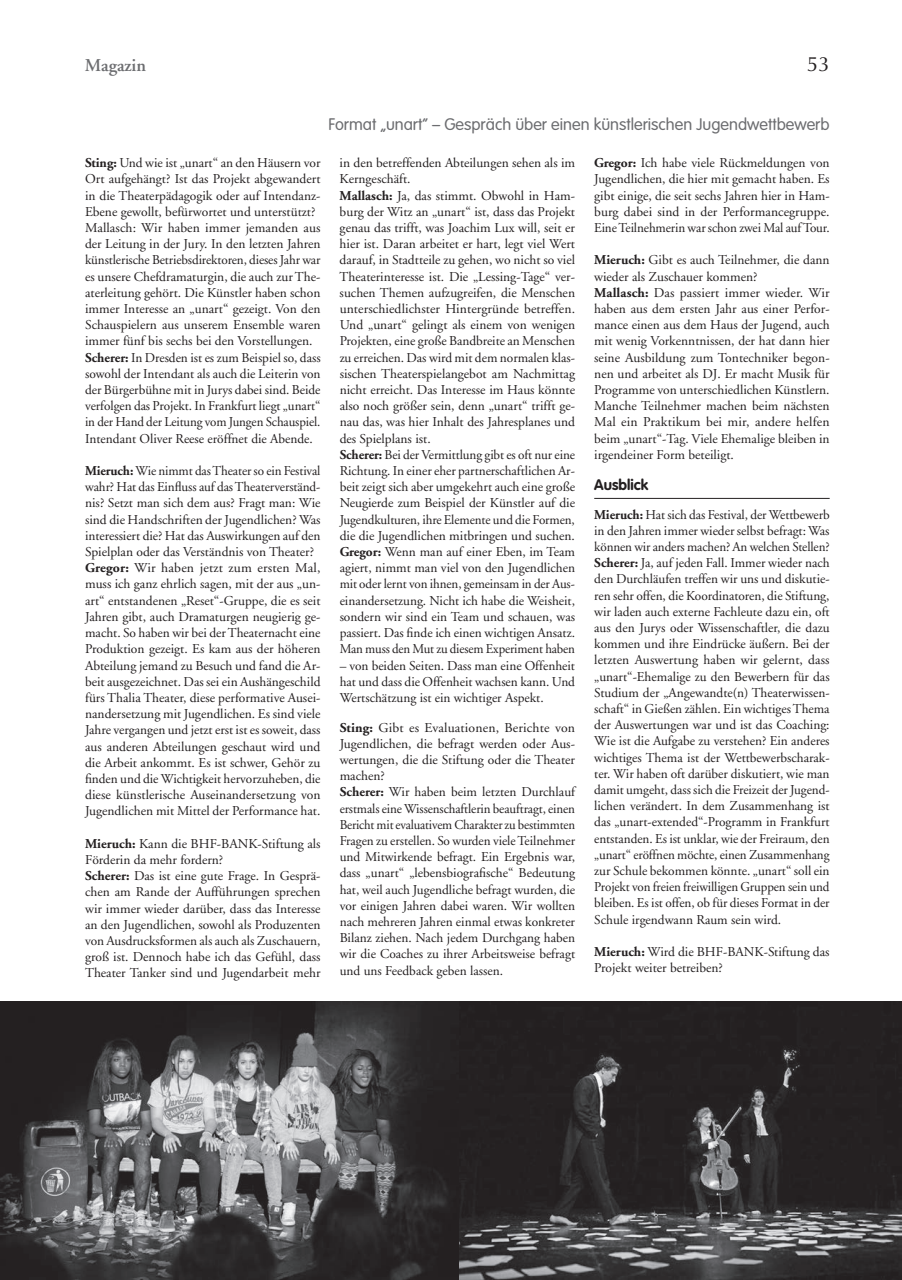
<style>
.page{position:relative;width:902px;height:1280px;background:#fff}
.page>*{position:absolute;margin:0;border:0;box-sizing:border-box;transform-origin:0 0}
.t1{font:21px "Optus T";color:#231f20}
.t2{font:600 18px "Adobe Garamond";color:#6c6d70}
.t3{font:300 16.5px "VAG Rounded";color:#6c6d70}
.t4{font:700 15px "VAG Rounded";color:#231f20}
.t5{font:13.5px/16.2px "Adobe Garamond";color:#231f20}
.s1{font-weight:700}
</style>
<div class="page">
<hr style="left:594px;top:498px;width:235px;height:1px;background:#231f20">
<img style="left:0;top:1001px;width:901px;height:279px">
<h2 class="t2" style="left:85px;top:56px;width:63px">Magazin</h2>
<h1 class="t1" style="left:806px;top:52px;width:25px">53</h1>
<p class="t3" style="left:328px;top:115px;width:502px">Format „unart“ – Gespräch über einen künstlerischen Jugendwettbewerb</p>
<p class="t5" style="left:85px;top:155px;width:237px"><span class="s1">Sting:</span> Und wie ist „unart“ an den Häusern vor Ort aufgehängt? Ist das Projekt abgewandert in die Theaterpädagogik oder auf Intendanz-Ebene gewollt, befürwortet und unterstützt?<br>Mallasch: Wir haben immer jemanden aus der Leitung in der Jury. In den letzten Jahren künstlerische Betriebsdirektoren, dieses Jahr war es unsere Chefdramaturgin, die auch zur The&shy;aterleitung gehört. Die Künstler haben schon immer Interesse an „unart“ gezeigt. Von den Schauspielern aus unserem Ensemble waren immer fünf bis sechs bei den Vorstellungen.<br><span class="s1">Scherer:</span> In Dresden ist es zum Beispiel so, dass sowohl der Intendant als auch die Leiterin von der Bürgerbühne mit in Jurys dabei sind. Beide verfolgen das Projekt. In Frankfurt liegt „unart“ in der Hand der Leitung vom Jungen Schauspiel.<br>Intendant Oliver Reese eröffnet die Abende.</p>
<p class="t5" style="left:85px;top:463px;width:237px"><span class="s1">Mieruch:</span> Wie nimmt das Theater so ein Festival wahr? Hat das Einfluss auf dasTheaterverständ&shy;nis? Setzt man sich dem aus? Fragt man: Wie sind die Handschriften der Jugendlichen? Was interessiert die? Hat das Auswirkungen auf den Spielplan oder das Verständnis von Theater?<br><span class="s1">Gregor:</span> Wir haben jetzt zum ersten Mal, muss ich ganz ehrlich sagen, mit der aus „un&shy;art“ entstandenen „Reset“-Gruppe, die es seit Jahren gibt, auch Dramaturgen neugierig ge&shy;macht. So haben wir bei derTheaternacht eine Produktion gezeigt. Es kam aus der höheren Abteilung jemand zu Besuch und fand die Ar&shy;beit ausgezeichnet. Das sei ein Aushängeschild fürs Thalia Theater, diese performative Ausei&shy;nandersetzung mit Jugendlichen. Es sind viele Jahre vergangen und jetzt erst ist es soweit, dass aus anderen Abteilungen geschaut wird und die Arbeit ankommt. Es ist schwer, Gehör zu finden und die Wichtigkeit hervorzuheben, die diese künstlerische Auseinandersetzung von Jugendlichen mit Mittel der Performance hat.</p>
<p class="t5" style="left:85px;top:836px;width:237px"><span class="s1">Mieruch:</span> Kann die BHF-BANK-Stiftung als Förderin da mehr fordern?<br><span class="s1">Scherer:</span> Das ist eine gute Frage. In Gesprä&shy;chen am Rande der Aufführungen sprechen wir immer wieder darüber, dass das Interesse an den Jugendlichen, sowohl als Produzenten von Ausdrucksformen als auch als Zuschauern, groß ist. Dennoch habe ich das Gefühl, dass Theater Tanker sind und Jugendarbeit mehr</p>
<p class="t5" style="left:339px;top:155px;width:237px">in den betreffenden Abteilungen sehen als im Kerngeschäft.<br><span class="s1">Mallasch:</span> Ja, das stimmt. Obwohl in Ham&shy;burg der Witz an „unart“ ist, dass das Projekt genau das trifft, was Joachim Lux will, seit er hier ist. Daran arbeitet er hart, legt viel Wert darauf, in Stadtteile zu gehen, wo nicht so viel Theaterinteresse ist. Die „Lessing-Tage“ ver&shy;suchen Themen aufzugreifen, die Menschen unterschiedlichster Hintergründe betreffen.<br>Und „unart“ gelingt als einem von wenigen Projekten, eine große Bandbreite an Menschen zu erreichen. Das wird mit dem normalen klas&shy;sischen Theaterspielangebot am Nachmittag nicht erreicht. Das Interesse im Haus könnte also noch größer sein, denn „unart“ trifft ge&shy;nau das, was hier Inhalt des Jahresplanes und des Spielplans ist.<br><span class="s1">Scherer:</span> Bei der Vermittlung gibt es oft nur eine Richtung. In einer eher partnerschaftlichen Ar&shy;beit zeigt sich aber umgekehrt auch eine große Neugierde zum Beispiel der Künstler auf die Jugendkulturen, ihre Elemente und die Formen, die die Jugendlichen mitbringen und suchen.<br><span class="s1">Gregor:</span> Wenn man auf einer Eben, im Team agiert, nimmt man viel von den Jugendlichen mit oder lernt von ihnen, gemeinsam in der Aus&shy;einandersetzung. Nicht ich habe die Weisheit, sondern wir sind ein Team und schauen, was passiert. Das finde ich einen wichtigen Ansatz.<br>Man muss den Mut zu diesem Experiment haben</p>
<p class="t5" style="left:339px;top:657px;width:237px;text-align:justify">– von beiden Seiten. Dass man eine Offenheit hat und dass die Offenheit wachsen kann. Und Wertschätzung ist ein wichtiger Aspekt.</p>
<p class="t5" style="left:339px;top:719px;width:237px"><span class="s1">Sting:</span> Gibt es Evaluationen, Berichte von Jugendlichen, die befragt werden oder Aus&shy;wertungen, die die Stiftung oder die Theater machen?<br><span class="s1">Scherer:</span> Wir haben beim letzten Durchlauf erstmals eine Wissenschaftlerin beauftragt, einen Bericht mit evaluativem Charakter zu bestimmten Fragen zu erstellen. So wurden vieleTeilnehmer und Mitwirkende befragt. Ein Ergebnis war, dass „unart“ „lebensbiografische“ Bedeutung hat, weil auch Jugendliche befragt wurden, die vor einigen Jahren dabei waren. Wir wollten nach mehreren Jahren einmal etwas konkreter Bilanz ziehen. Nach jedem Durchgang haben wir die Coaches zu ihrer Arbeitsweise befragt und uns Feedback geben lassen.</p>
<p class="t5" style="left:594px;top:155px;width:237px;text-align:justify"><span class="s1">Gregor:</span> Ich habe viele Rückmeldungen von Jugendlichen, die hier mit gemacht haben. Es gibt einige, die seit sechs Jahren hier in Ham&shy;burg dabei sind in der Performancegruppe.<br>EineTeilnehmerin war schon zwei Mal aufTour.</p>
<p class="t5" style="left:594px;top:252px;width:237px"><span class="s1">Mieruch:</span> Gibt es auch Teilnehmer, die dann wieder als Zuschauer kommen?<br><span class="s1">Mallasch:</span> Das passiert immer wieder. Wir haben aus dem ersten Jahr aus einer Perfor&shy;mance einen aus dem Haus der Jugend, auch mit wenig Vorkenntnissen, der hat dann hier seine Ausbildung zum Tontechniker begon&shy;nen und arbeitet als DJ. Er macht Musik für Programme von unterschiedlichen Künstlern.<br>Manche Teilnehmer machen beim nächsten Mal ein Praktikum bei mir, andere helfen beim „unart“-Tag. Viele Ehemalige bleiben in irgendeiner Form beteiligt.</p>
<p class="t4" style="left:594px;top:475px;width:55px">Ausblick</p>
<p class="t5" style="left:594px;top:506px;width:237px;text-align:justify"><span class="s1">Mieruch:</span> Hat sich das Festival, der Wettbewerb in den Jahren immer wieder selbst befragt: Was können wir anders machen? An welchen Stellen?<br><span class="s1">Scherer:</span> Ja, auf jeden Fall. Immer wieder nach den Durchläufen treffen wir uns und diskutie&shy;ren sehr offen, die Koordinatoren, die Stiftung, wir laden auch externe Fachleute dazu ein, oft aus den Jurys oder Wissenschaftler, die dazu kommen und ihre Eindrücke äußern. Bei der letzten Auswertung haben wir gelernt, dass „unart“-Ehemalige zu den Bewerbern für das Studium der „Angewandte(n) Theaterwissen&shy;schaft“ in Gießen zählen. Ein wichtigesThema der Auswertungen war und ist das Coaching:<br>Wie ist die Aufgabe zu verstehen? Ein anderes wichtiges Thema ist der Wettbewerbscharak&shy;ter. Wir haben oft darüber diskutiert, wie man damit umgeht, dass sich die Freizeit der Jugend&shy;lichen verändert. In dem Zusammenhang ist das „unart-extended“-Programm in Frankfurt entstanden. Es ist unklar, wie der Freiraum, den „unart“ eröffnen möchte, einen Zusammenhang zur Schule bekommen könnte. „unart“ soll ein Projekt von freien freiwilligen Gruppen sein und bleiben. Es ist offen, ob für dieses Format in der Schule irgendwann Raum sein wird.</p>
<p class="t5" style="left:594px;top:944px;width:237px"><span class="s1">Mieruch:</span> Wird die BHF-BANK-Stiftung das<br>Projekt weiter betreiben?</p>
</div>
